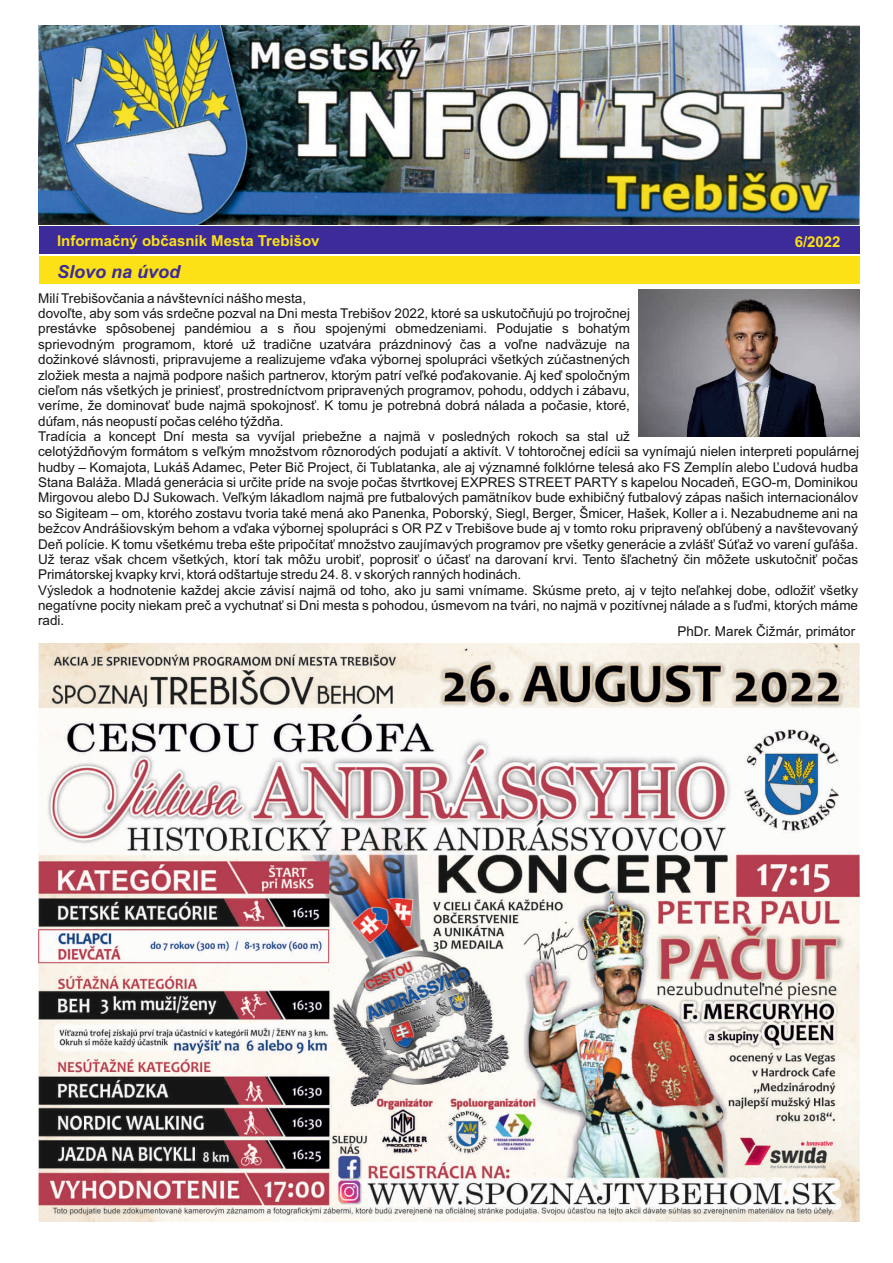
<style>
.page{position:relative;width:893px;height:1263px;background:#fff}
.page>*{position:absolute;margin:0;border:0;box-sizing:border-box;transform-origin:0 0}
.t1{font:italic 700 18px "Arial";color:#3c2b99}
.t2{font:700 15px "Arial";color:#fbe116}
.t3{font:13.5px/15.3px "Arial";color:#151616}
</style>
<div class="page">
<img style="left:39px;top:26px;width:820px;height:198px">
<div style="left:39px;top:226px;width:820px;height:28px;background:#3c2b99"></div>
<div style="left:39px;top:257px;width:820px;height:27px;background:#fbe116"></div>
<img style="left:639px;top:290px;width:220px;height:147px">
<img style="left:39px;top:644px;width:820px;height:578px">
<p class="t2" style="left:57px;top:235px;width:264px">Informačný občasník Mesta Trebišov</p>
<p class="t2" style="left:795px;top:236px;width:47px">6/2022</p>
<h1 class="t1" style="left:57px;top:265px;width:125px">Slovo na úvod</h1>
<p class="t3" style="left:38px;top:291px;width:823px">Milí Trebišovčania a návštevníci nášho mesta,<br>dovoľte, aby som vás srdečne pozval na Dni mesta Trebišov 2022, ktoré sa uskutočňujú po trojročnej<br>prestávke spôsobenej pandémiou a s ňou spojenými obmedzeniami. Podujatie s bohatým<br>sprievodným programom, ktoré už tradične uzatvára prázdninový čas a voľne nadväzuje na<br>dožinkové slávnosti, pripravujeme a realizujeme vďaka výbornej spolupráci všetkých zúčastnených<br>zložiek mesta a najmä podpore našich partnerov, ktorým patrí veľké poďakovanie. Aj keď spoločným<br>cieľom nás všetkých je priniesť, prostredníctvom pripravených programov, pohodu, oddych i zábavu,<br>veríme, že dominovať bude najmä spokojnosť. K tomu je potrebná dobrá nálada a počasie, ktoré,<br>dúfam, nás neopustí počas celého týždňa.<br>Tradícia a koncept Dní mesta sa vyvíjal priebežne a najmä v posledných rokoch sa stal už<br>celotýždňovým formátom s veľkým množstvom rôznorodých podujatí a aktivít. V tohtoročnej edícii sa vynímajú nielen interpreti populárnej hudby – Komajota, Lukáš Adamec, Peter Bič Project, či Tublatanka, ale aj významné folklórne telesá ako FS Zemplín alebo Ľudová hudba Stana Baláža. Mladá generácia si určite príde na svoje počas štvrtkovej EXPRES STREET PARTY s kapelou Nocadeň, EGO-m, Dominikou Mirgovou alebo DJ Sukowach. Veľkým lákadlom najmä pre futbalových pamätníkov bude exhibičný futbalový zápas našich internacionálov so Sigiteam – om, ktorého zostavu tvoria také mená ako Panenka, Poborský, Siegl, Berger, Šmicer, Hašek, Koller a i. Nezabudneme ani na bežcov Andrášiovským behom a vďaka výbornej spolupráci s OR PZ v Trebišove bude aj v tomto roku pripravený obľúbený a navštevovaný Deň polície. K tomu všetkému treba ešte pripočítať množstvo zaujímavých programov pre všetky generácie a zvlášť Súťaž vo varení guľáša.<br>Už teraz však chcem všetkých, ktorí tak môžu urobiť, poprosiť o účasť na darovaní krvi. Tento šľachetný čin môžete uskutočniť počas Primátorskej kvapky krvi, ktorá odštartuje stredu 24. 8. v skorých ranných hodinách.<br>Výsledok a hodnotenie každej akcie závisí najmä od toho, ako ju sami vnímame. Skúsme preto, aj v tejto neľahkej dobe, odložiť všetky negatívne pocity niekam preč a vychutnať si Dni mesta s pohodou, úsmevom na tvári, no najmä v pozitívnej nálade a s ľuďmi, ktorých máme radi.</p>
<p class="t3" style="left:677px;top:625px;width:179px">PhDr. Marek Čižmár, primátor</p>
</div>
